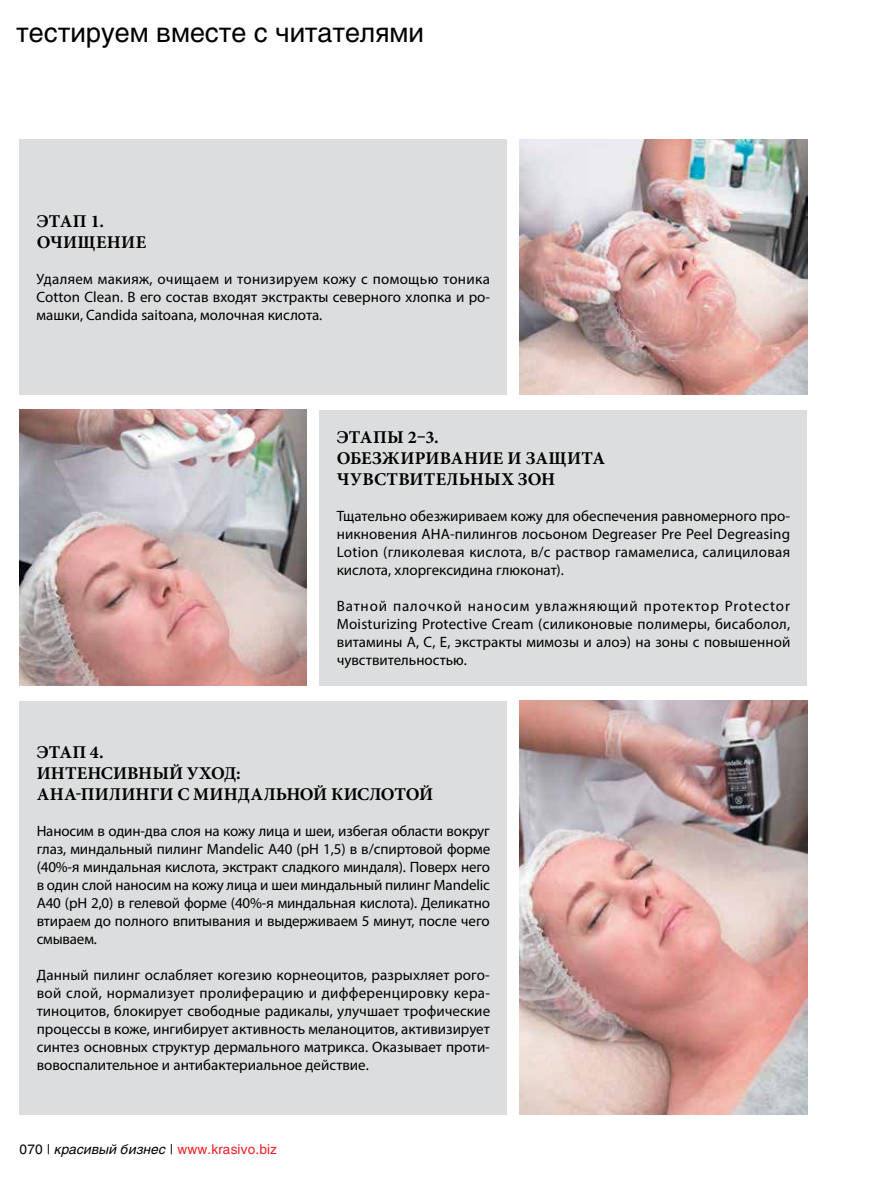
<style>
.page{position:relative;width:893px;height:1191px;background:#fff}
.page>*{position:absolute;margin:0;border:0;box-sizing:border-box;transform-origin:0 0}
.t1{font:27px "Helios";color:#000}
.t2{font:700 18px/21px "Minion Pro";letter-spacing:.005em;color:#000}
.t3{font:15px/18px "Myriad Pro";color:#000;text-align:justify}
.t4{font:13.5px "Helios";letter-spacing:.01em;color:#ed1d24}
.s1{color:#000}
.s2{font-style:italic;color:#000}
</style>
<div class="page">
<div style="left:319px;top:410px;width:487px;height:275px;background:#dcddde"></div>
<img style="left:20px;top:410px;width:287px;height:275px">
<div style="left:20px;top:700px;width:486px;height:414px;background:#dcddde"></div>
<img style="left:519px;top:700px;width:287px;height:414px">
<img style="left:519px;top:139px;width:287px;height:255px">
<div style="left:20px;top:139px;width:486px;height:255px;background:#dcddde"></div>
<p class="t1" style="left:17px;top:16px;width:408px">тестируем вместе с читателями</p>
<p class="t2" style="left:37px;top:210px;width:111px">ЭТАП 1.<br>ОЧИЩЕНИЕ</p>
<p class="t3" style="left:37px;top:270px;width:455px">Удаляем макияж, очищаем и тонизируем кожу с помощью тоника Cotton Clean. В его состав входят экстракты северного хлопка и ро&shy;машки, Candida saitoana, молочная кислота.</p>
<p class="t2" style="left:337px;top:426px;width:269px">ЭТАПЫ 2–3.<br>ОБЕЗЖИРИВАНИЕ И ЗАЩИТА<br>ЧУВСТВИТЕЛЬНЫХ ЗОН</p>
<p class="t3" style="left:336px;top:507px;width:455px">Тщательно обезжириваем кожу для обеспечения равномерного про&shy;никновения АНА-пилингов лосьоном Degreaser Pre Peel Degreasing Lotion (гликолевая кислота, в/с раствор гамамелиса, салициловая кислота, хлоргексидина глюконат).</p>
<p class="t3" style="left:336px;top:597px;width:455px">Ватной палочкой наносим увлажняющий протектор Protector Moisturizing Protective Cream (силиконовые полимеры, бисаболол, витамины А, С, Е, экстракты мимозы и алоэ) на зоны с повышенной чувствительностью.</p>
<p class="t2" style="left:37px;top:741px;width:398px">ЭТАП 4.<br>ИНТЕНСИВНЫЙ УХОД:<br>АНА-ПИЛИНГИ С МИНДАЛЬНОЙ КИСЛОТОЙ</p>
<p class="t3" style="left:37px;top:821px;width:455px">Наносим в один-два слоя на кожу лица и шеи, избегая области вокруг глаз, миндальный пилинг Mandelic A40 (рН 1,5) в в/спиртовой форме (40%-я миндальная кислота, экстракт сладкого миндаля). Поверх него в один слой наносим на кожу лица и шеи миндальный пилинг Mandelic A40 (рН 2,0) в гелевой форме (40%-я миндальная кислота). Деликатно втираем до полного впитывания и выдерживаем 5 минут, после чего смываем.</p>
<p class="t3" style="left:37px;top:965px;width:455px">Данный пилинг ослабляет когезию корнеоцитов, разрыхляет рого&shy;вой слой, нормализует пролиферацию и дифференцировку кера&shy;тиноцитов, блокирует свободные радикалы, улучшает трофические процессы в коже, ингибирует активность меланоцитов, активизирует синтез основных структур дермального матрикса. Оказывает проти&shy;вовоспалительное и антибактериальное действие.</p>
<p class="t4" style="left:20px;top:1141px;width:259px"><span class="s1">070 |</span> <span class="s2">красивый бизнес</span> <span class="s1">|</span> www.krasivo.biz</p>
</div>
